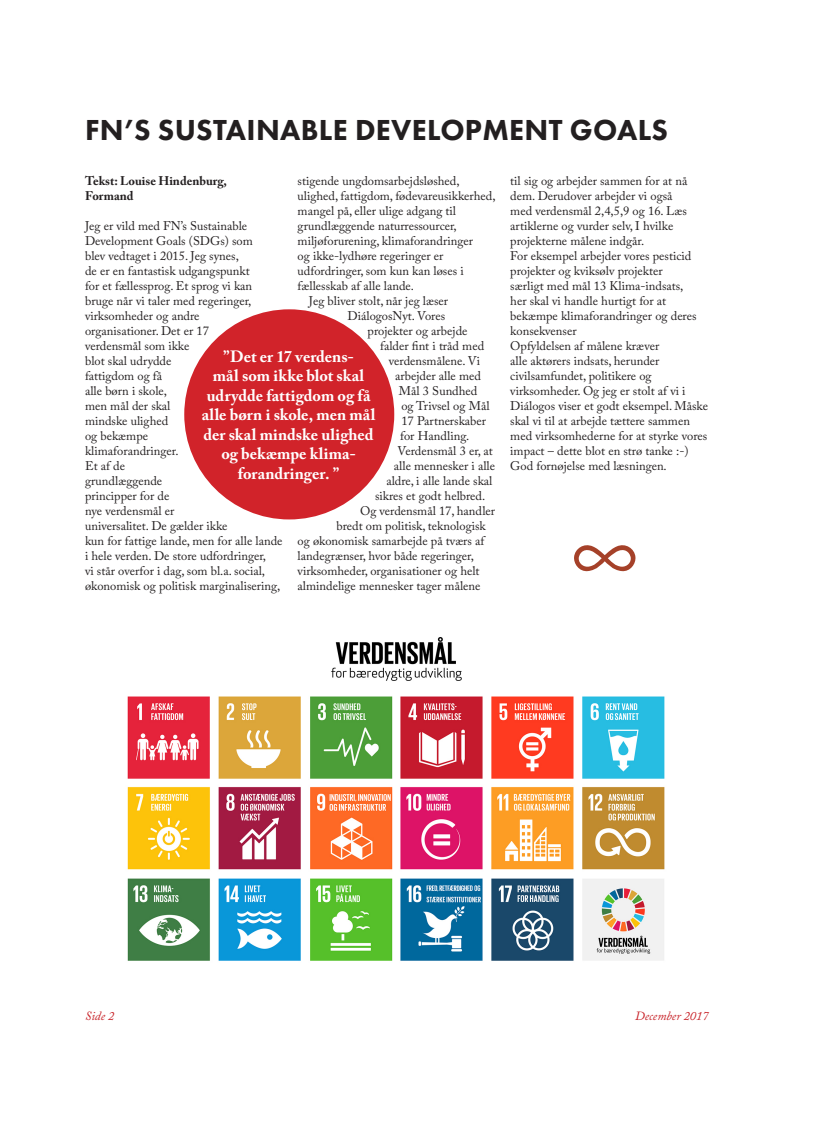
<style>
.page{position:relative;width:815px;height:1124px;background:#fff}
.page>*{position:absolute;margin:0;border:0;box-sizing:border-box;transform-origin:0 0}
.Overskrift1{font:800 30px "Futura PT";letter-spacing:.01em;color:#231f20}
.Pull_quote_1{font:700 16.25px/19.5px "Adobe Caslon Pro";color:#fff;text-align:center}
.t1{font:12.5px/15px "Adobe Caslon Pro";color:#231f20}
.t2{font:12.5px/15px "Adobe Caslon Pro";letter-spacing:-.025em;color:#231f20}
.t3{font:700 12.5px "Adobe Caslon Pro";color:#231f20}
.t4{font:italic 12.5px "Adobe Caslon Pro";color:#c82329}
</style>
<div class="page">
<img style="left:127px;top:637px;width:538px;height:324px">
<div style="left:184px;top:309px;width:210px;height:210px;background:#d1232a;border-radius:50%"></div>
<svg style="left:574px;top:545px;width:62px;height:27px"></svg>
<p class="Overskrift1" style="left:85px;top:111px;width:584px">FN’S SUSTAINABLE DEVELOPMENT GOALS</p>
<p class="t3" style="left:85px;top:173px;width:144px">Tekst: Louise Hindenburg,</p>
<p class="t3" style="left:85px;top:188px;width:50px">Formand</p>
<p class="t1" style="left:85px;top:218px;width:169px">Jeg er vild med FN’s Sustainable<br>Development Goals (SDGs) som blev vedtaget i 2015. Jeg synes, de er en fantastisk udgangspunkt for et fællessprog. Et sprog vi kan bruge når vi taler med regeringer, virksomheder og andre organisationer. Det er 17 verdensmål som ikke<br>blot skal udrydde<br>fattigdom og få<br>alle børn i skole,<br>men mål der skal<br>mindske ulighed<br>og bekæmpe<br>klimaforandringer.</p>
<p class="t1" style="left:85px;top:458px;width:199px">Et af de<br>grundlæggende<br>principper for de<br>nye verdensmål er<br>universalitet. De gælder ikke<br>kun for fattige lande, men for alle lande i hele verden. De store udfordringer,<br>vi står overfor i dag, som bl.a. social, økonomisk og politisk marginalisering,</p>
<p class="t1" style="left:298px;top:173px;width:199px">stigende ungdomsarbejdsløshed, ulighed, fattigdom, fødevareusikkerhed, mangel på, eller ulige adgang til grundlæggende naturressourcer, miljøforurening, klimaforandringer<br>og ikke-lydhøre regeringer er udfordringer, som kun kan løses i fællesskab af alle lande.</p>
<p class="t1" style="left:309px;top:293px;width:141px">Jeg bliver stolt, når jeg læser</p>
<p class="t1" style="left:348px;top:308px;width:99px">DiálogosNyt. Vores</p>
<p class="t1" style="left:368px;top:323px;width:101px">projekter og arbejde</p>
<p class="t1" style="left:380px;top:338px;width:106px">falder fint i tråd med</p>
<p class="t1" style="left:389px;top:353px;width:93px">verdensmålene. Vi</p>
<p class="t1" style="left:395px;top:368px;width:87px">arbejder alle med</p>
<p class="t1" style="left:399px;top:383px;width:80px">Mål 3 Sundhed</p>
<p class="t1" style="left:401px;top:398px;width:90px">og Trivsel og Mål</p>
<p class="t1" style="left:401px;top:413px;width:86px">17 Partnerskaber</p>
<p class="t1" style="left:400px;top:428px;width:71px">for Handling.</p>
<p class="t1" style="left:398px;top:443px;width:97px">Verdensmål 3 er, at</p>
<p class="t1" style="left:394px;top:458px;width:103px">alle mennesker i alle</p>
<p class="t1" style="left:386px;top:473px;width:108px">aldre, i alle lande skal</p>
<p class="t1" style="left:375px;top:488px;width:112px">sikres et godt helbred.</p>
<p class="t1" style="left:360px;top:503px;width:137px">Og verdensmål 17, handler</p>
<p class="t1" style="left:336px;top:518px;width:151px">bredt om politisk, teknologisk</p>
<p class="t1" style="left:298px;top:533px;width:188px">og økonomisk samarbejde på tværs af</p>
<p class="t1" style="left:298px;top:548px;width:178px">landegrænser, hvor både regeringer,</p>
<p class="t1" style="left:298px;top:563px;width:184px">virksomheder, organisationer og helt</p>
<p class="t1" style="left:298px;top:578px;width:184px">almindelige mennesker tager målene</p>
<p class="t1" style="left:510px;top:173px;width:179px">til sig og arbejder sammen for at nå dem. Derudover arbejder vi også med verdensmål 2,4,5,9 og 16. Læs artiklerne og vurder selv, I hvilke projekterne målene indgår.</p>
<p class="t2" style="left:510px;top:248px;width:188px">For eksempel arbejder vores pesticid projekter og kviksølv projekter særligt med mål 13 Klima-indsats, her skal vi handle hurtigt for at bekæmpe klimaforandringer og deres konsekvenser</p>
<p class="t1" style="left:510px;top:338px;width:199px">Opfyldelsen af målene kræver<br>alle aktørers indsats, herunder civilsamfundet, politikere og virksomheder. Og jeg er stolt af vi i Diálogos viser et godt eksempel. Måske skal vi til at arbejde tættere sammen med virksomhederne for at styrke vores impact – dette blot en strø tanke :-)</p>
<p class="t1" style="left:510px;top:458px;width:158px">God fornøjelse med læsningen.</p>
<p class="Pull_quote_1" style="left:202px;top:346px;width:175px">”Det er 17 verdens-<br>mål som ikke blot skal udrydde fattigdom og få alle børn i skole, men mål der skal mindske ulighed og bekæmpe klima&shy;forandringer. ”</p>
<p class="t4" style="left:85px;top:1008px;width:31px">Side 2</p>
<p class="t4" style="left:635px;top:1008px;width:75px">December 2017</p>
</div>
